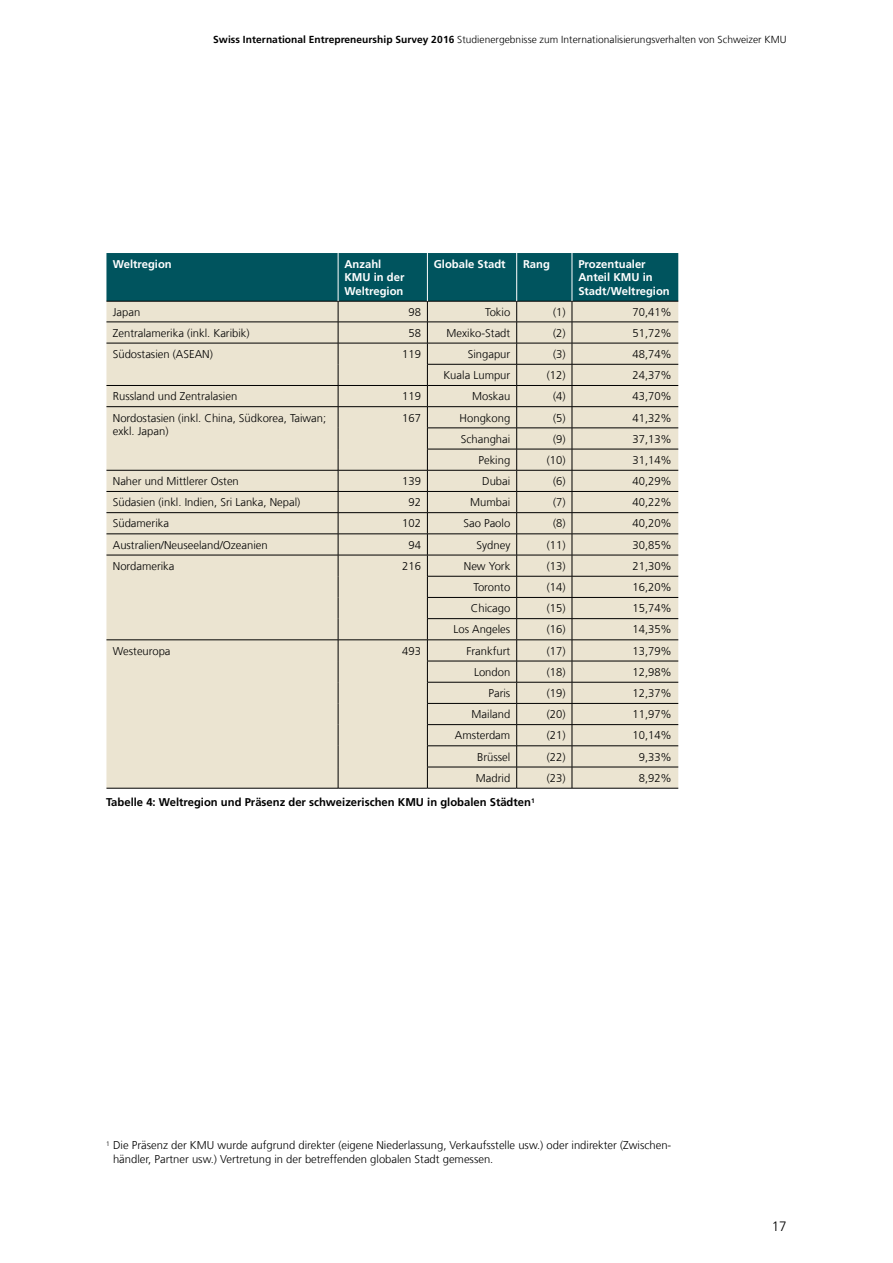
<style>
.page{position:relative;width:893px;height:1263px;background:#fff}
.page>*{position:absolute;margin:0;border:0;box-sizing:border-box;transform-origin:0 0}
.t1{font:300 13.5px "Frutiger LT Com";color:#000}
.t2{font:300 11.25px/13.5px "Frutiger LT Com";color:#000}
.t3{font:700 11.25px/13.5px "Frutiger LT Com";color:#fff}
.t4{font:700 11.25px "Frutiger LT Com";color:#000}
.t5{font:300 10.2px "Frutiger LT Com";letter-spacing:.005em;color:#000}
.s1{font-weight:700}
</style>
<div class="page">
<hr style="left:106px;top:788px;width:232px;height:1px;background:#000">
<hr style="left:338px;top:788px;width:89px;height:1px;background:#000">
<hr style="left:427px;top:788px;width:90px;height:1px;background:#000">
<hr style="left:517px;top:788px;width:55px;height:1px;background:#000">
<hr style="left:572px;top:788px;width:106px;height:1px;background:#000">
<svg style="left:106px;top:253px;width:572px;height:535px;background:#cdcfbf"></svg>
<hr style="left:517px;top:767px;width:55px;height:1px;background:#000">
<hr style="left:572px;top:767px;width:106px;height:1px;background:#000">
<hr style="left:338px;top:253px;width:1px;height:48px;background:#fff">
<hr style="left:427px;top:253px;width:1px;height:48px;background:#fff">
<hr style="left:516px;top:253px;width:1px;height:48px;background:#fff">
<hr style="left:572px;top:253px;width:1px;height:48px;background:#fff">
<p class="t5" style="left:213px;top:33px;width:575px"><span class="s1">Swiss International Entrepreneurship Survey 2016</span> Studienergebnisse zum Internationalisierungsverhalten von Schweizer KMU</p>
<p class="t3" style="left:113px;top:257px;width:60px">Weltregion</p>
<p class="t3" style="left:344px;top:257px;width:62px">Anzahl<br>KMU in der<br>Weltregion</p>
<p class="t3" style="left:434px;top:257px;width:73px">Globale Stadt</p>
<p class="t3" style="left:523px;top:257px;width:28px">Rang</p>
<p class="t3" style="left:578px;top:257px;width:93px">Prozentualer<br>Anteil KMU in<br>Stadt/Weltregion</p>
<p class="t2" style="left:113px;top:305px;width:29px">Japan</p>
<p class="t2" style="left:408px;top:305px;width:14px">98</p>
<p class="t2" style="left:485px;top:305px;width:27px">Tokio</p>
<p class="t2" style="left:553px;top:305px;width:14px">(1)</p>
<p class="t2" style="left:632px;top:305px;width:41px">70,41%</p>
<p class="t2" style="left:113px;top:326px;width:138px">Zentralamerika (inkl. Karibik)</p>
<p class="t2" style="left:408px;top:326px;width:14px">58</p>
<p class="t2" style="left:447px;top:326px;width:65px">Mexiko-Stadt</p>
<p class="t2" style="left:553px;top:326px;width:14px">(2)</p>
<p class="t2" style="left:632px;top:326px;width:41px">51,72%</p>
<p class="t2" style="left:113px;top:347px;width:102px">Südostasien (ASEAN)</p>
<p class="t2" style="left:402px;top:347px;width:20px">119</p>
<p class="t2" style="left:468px;top:347px;width:44px">Singapur</p>
<p class="t2" style="left:553px;top:347px;width:14px">(3)</p>
<p class="t2" style="left:632px;top:347px;width:41px">48,74%</p>
<p class="t2" style="left:443px;top:369px;width:68px">Kuala Lumpur</p>
<p class="t2" style="left:547px;top:369px;width:20px">(12)</p>
<p class="t2" style="left:632px;top:369px;width:41px">24,37%</p>
<p class="t2" style="left:113px;top:390px;width:126px">Russland und Zentralasien</p>
<p class="t2" style="left:402px;top:390px;width:20px">119</p>
<p class="t2" style="left:472px;top:390px;width:40px">Moskau</p>
<p class="t2" style="left:553px;top:390px;width:14px">(4)</p>
<p class="t2" style="left:632px;top:390px;width:41px">43,70%</p>
<p class="t2" style="left:113px;top:411px;width:215px">Nordostasien (inkl. China, Südkorea, Taiwan; exkl. Japan)</p>
<p class="t2" style="left:402px;top:411px;width:20px">167</p>
<p class="t2" style="left:460px;top:411px;width:52px">Hongkong</p>
<p class="t2" style="left:553px;top:411px;width:14px">(5)</p>
<p class="t2" style="left:632px;top:411px;width:41px">41,32%</p>
<p class="t2" style="left:461px;top:432px;width:51px">Schanghai</p>
<p class="t2" style="left:553px;top:432px;width:14px">(9)</p>
<p class="t2" style="left:632px;top:432px;width:41px">37,13%</p>
<p class="t2" style="left:478px;top:453px;width:33px">Peking</p>
<p class="t2" style="left:547px;top:453px;width:20px">(10)</p>
<p class="t2" style="left:632px;top:453px;width:41px">31,14%</p>
<p class="t2" style="left:113px;top:474px;width:128px">Naher und Mittlerer Osten</p>
<p class="t2" style="left:402px;top:474px;width:20px">139</p>
<p class="t2" style="left:482px;top:474px;width:30px">Dubai</p>
<p class="t2" style="left:553px;top:474px;width:14px">(6)</p>
<p class="t2" style="left:632px;top:474px;width:41px">40,29%</p>
<p class="t2" style="left:113px;top:496px;width:189px">Südasien (inkl. Indien, Sri Lanka, Nepal)</p>
<p class="t2" style="left:408px;top:496px;width:14px">92</p>
<p class="t2" style="left:470px;top:496px;width:42px">Mumbai</p>
<p class="t2" style="left:553px;top:496px;width:14px">(7)</p>
<p class="t2" style="left:632px;top:496px;width:41px">40,22%</p>
<p class="t2" style="left:113px;top:517px;width:58px">Südamerika</p>
<p class="t2" style="left:402px;top:517px;width:20px">102</p>
<p class="t2" style="left:463px;top:517px;width:48px">Sao Paolo</p>
<p class="t2" style="left:553px;top:517px;width:14px">(8)</p>
<p class="t2" style="left:632px;top:517px;width:41px">40,20%</p>
<p class="t2" style="left:113px;top:538px;width:157px">Australien/Neuseeland/Ozeanien</p>
<p class="t2" style="left:408px;top:538px;width:14px">94</p>
<p class="t2" style="left:477px;top:538px;width:35px">Sydney</p>
<p class="t2" style="left:547px;top:538px;width:20px">(11)</p>
<p class="t2" style="left:632px;top:538px;width:41px">30,85%</p>
<p class="t2" style="left:113px;top:559px;width:63px">Nordamerika</p>
<p class="t2" style="left:402px;top:559px;width:20px">216</p>
<p class="t2" style="left:464px;top:559px;width:48px">New York</p>
<p class="t2" style="left:547px;top:559px;width:20px">(13)</p>
<p class="t2" style="left:632px;top:559px;width:41px">21,30%</p>
<p class="t2" style="left:474px;top:580px;width:38px">Toronto</p>
<p class="t2" style="left:547px;top:580px;width:20px">(14)</p>
<p class="t2" style="left:632px;top:580px;width:41px">16,20%</p>
<p class="t2" style="left:471px;top:602px;width:41px">Chicago</p>
<p class="t2" style="left:547px;top:602px;width:20px">(15)</p>
<p class="t2" style="left:632px;top:602px;width:41px">15,74%</p>
<p class="t2" style="left:453px;top:623px;width:58px">Los Angeles</p>
<p class="t2" style="left:547px;top:623px;width:20px">(16)</p>
<p class="t2" style="left:632px;top:623px;width:41px">14,35%</p>
<p class="t2" style="left:113px;top:644px;width:59px">Westeuropa</p>
<p class="t2" style="left:402px;top:644px;width:20px">493</p>
<p class="t2" style="left:467px;top:644px;width:45px">Frankfurt</p>
<p class="t2" style="left:547px;top:644px;width:20px">(17)</p>
<p class="t2" style="left:632px;top:644px;width:41px">13,79%</p>
<p class="t2" style="left:474px;top:665px;width:38px">London</p>
<p class="t2" style="left:547px;top:665px;width:20px">(18)</p>
<p class="t2" style="left:632px;top:665px;width:41px">12,98%</p>
<p class="t2" style="left:488px;top:686px;width:23px">Paris</p>
<p class="t2" style="left:547px;top:686px;width:20px">(19)</p>
<p class="t2" style="left:632px;top:686px;width:41px">12,37%</p>
<p class="t2" style="left:472px;top:708px;width:40px">Mailand</p>
<p class="t2" style="left:547px;top:708px;width:20px">(20)</p>
<p class="t2" style="left:632px;top:708px;width:41px">11,97%</p>
<p class="t2" style="left:455px;top:729px;width:57px">Amsterdam</p>
<p class="t2" style="left:547px;top:729px;width:20px">(21)</p>
<p class="t2" style="left:632px;top:729px;width:41px">10,14%</p>
<p class="t2" style="left:477px;top:750px;width:35px">Brüssel</p>
<p class="t2" style="left:547px;top:750px;width:20px">(22)</p>
<p class="t2" style="left:639px;top:750px;width:35px">9,33%</p>
<p class="t2" style="left:476px;top:771px;width:36px">Madrid</p>
<p class="t2" style="left:547px;top:771px;width:20px">(23)</p>
<p class="t2" style="left:639px;top:771px;width:35px">8,92%</p>
<p class="t4" style="left:106px;top:796px;width:430px">Tabelle 4: Weltregion und Präsenz der schweizerischen KMU in globalen Städten<sup>1</sup></p>
<p class="t2" style="left:113px;top:1139px;width:560px;text-indent:-7px"><sup>1</sup> Die Präsenz der KMU wurde aufgrund direkter (eigene Niederlassung, Verkaufsstelle usw.) oder indirekter (Zwischen&shy;händler, Partner usw.) Vertretung in der betreffenden globalen Stadt gemessen.</p>
<p class="t1" style="left:772px;top:1218px;width:17px">17</p>
</div>
